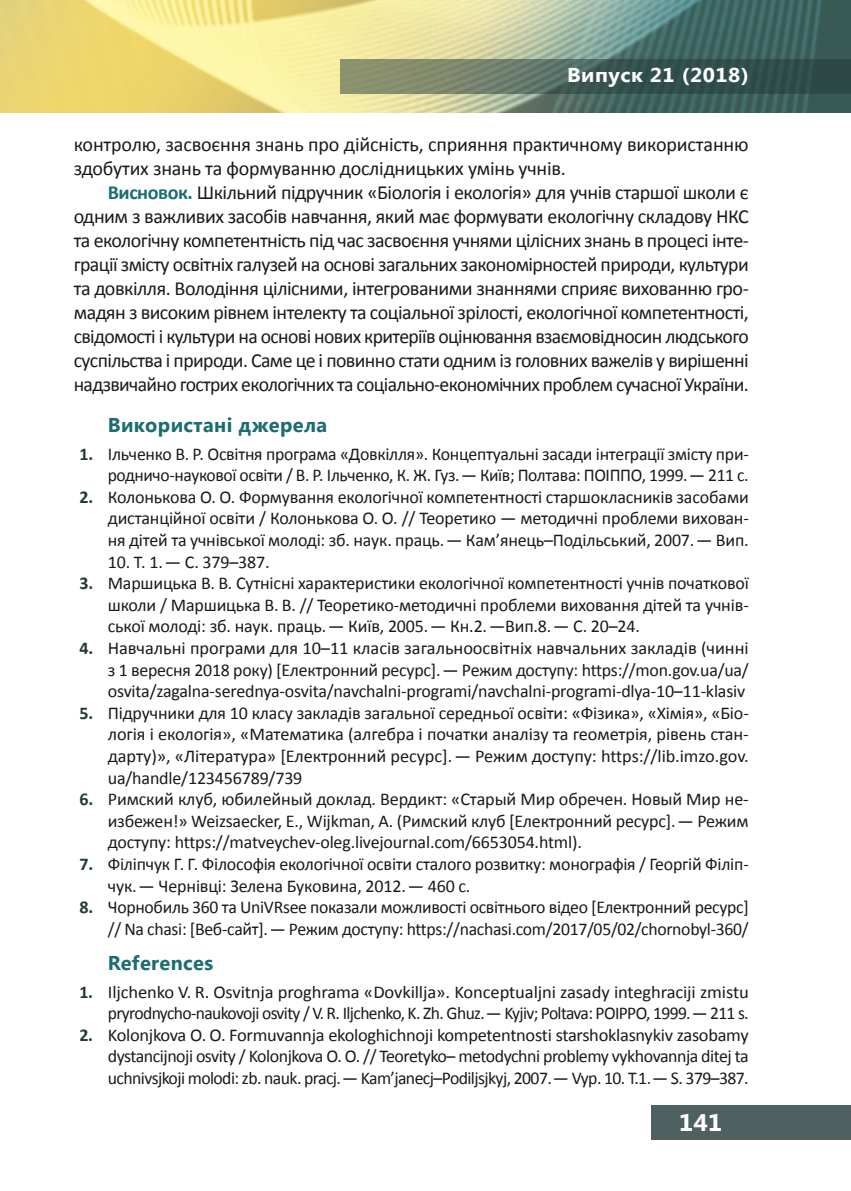
<style>
.page{position:relative;width:851px;height:1191px;background:#fff}
.page>*{position:absolute;margin:0;border:0;box-sizing:border-box;transform-origin:0 0}
.t1{font:700 24px "Segoe UI";color:#fff;scale:1.05 1}
.Main{font:20px/24px "Calibri";letter-spacing:-.01em;color:#1a1a18}
.Літ_Заг{font:700 20px "Segoe UI";letter-spacing:.02em;color:#1b6d72}
.t2{font:700 20px "Segoe UI";letter-spacing:.025em;color:#fff;scale:1.06 1}
.t3{font:18px/21.6px "Calibri";letter-spacing:-.015em;color:#1a1a18;text-align:justify}
.s1{font-weight:700;color:#1b6d72}
.s2{font-weight:700;color:#223938}
</style>
<div class="page">
<img style="left:0;top:0;width:850px;height:113px">
<svg style="left:340px;top:60px;width:510px;height:34px;background:#52675b"></svg>
<div style="left:651px;top:1106px;width:199px;height:34px;background:#4e605f"></div>
<p class="t2" style="left:567px;top:61px;width:173px">Випуск 21 (2018)</p>
<p class="Main" style="left:74px;top:132px;width:676px">контролю, засвоєння знань про дійсність, сприяння практичному використанню здобутих знань та формуванню дослідницьких умінь учнів.</p>
<p class="Main" style="left:74px;top:180px;width:676px;text-align:justify;text-indent:34px"><span class="s1">Висновок.</span> Шкільний підручник «Біологія і екологія» для учнів старшої школи є одним з важливих засобів навчання, який має формувати екологічну складову НКС та екологічну компетентність під час засвоєння учнями цілісних знань в процесі інте&shy;грації змісту освітніх галузей на основі загальних закономірностей природи, культури та довкілля. Володіння цілісними, інтегрованими знаннями сприяє вихованню гро&shy;мадян з високим рівнем інтелекту та соціальної зрілості, екологічної компетентності, свідомості і культури на основі нових критеріїв оцінювання взаємовідносин людського суспільства і природи. Саме це і повинно стати одним із головних важелів у вирішенні надзвичайно гострих екологічних та соціально-економічних проблем сучасної України.</p>
<p class="Літ_Заг" style="left:108px;top:411px;width:221px">Використані джерела</p>
<p class="t3" style="left:79px;top:443px;width:670px;text-align:right"><span class="s2">1.</span> Ільченко В. Р. Освітня програма «Довкілля». Концептуальні засади інтеграції змісту при&shy;родничо-наукової освіти / В. Р. Ільченко, К. Ж. Гуз. — Київ; Полтава: ПОІППО, 1999. — 211 с.</p>
<p class="t3" style="left:108px;top:486px;width:642px;text-indent:-28px"><span class="s2">2.</span> Колонькова О. О. Формування екологічної компетентності старшокласників засобами дистанційної освіти / Колонькова О. О. // Теоретико — методичні проблеми вихован&shy;ня дітей та учнівської молоді: зб. наук. праць. — Кам’янець–Подільський, 2007. — Вип.</p>
<p class="t3" style="left:108px;top:551px;width:163px">10. Т. 1. — С. 379–387.</p>
<p class="t3" style="left:108px;top:572px;width:642px;text-indent:-28px"><span class="s2">3.</span> Маршицька В. В. Сутнісні характеристики екологічної компетентності учнів початкової школи / Маршицька В. В. // Теоретико-методичні проблеми виховання дітей та учнів&shy;ської молоді: зб. наук. праць. — Київ, 2005. — Кн.2. —Вип.8. — С. 20–24.</p>
<p class="t3" style="left:108px;top:637px;width:642px;text-indent:-28px"><span class="s2">4.</span> Навчальні програми для 10–11 класів загальноосвітніх навчальних закладів (чинні з 1 вересня 2018 року) [Електронний ресурс]. — Режим доступу: https://mon.gov.ua/ua/ osvita/zagalna-serednya-osvita/navchalni-programi/navchalni-programi-dlya‑10–11-klasiv</p>
<p class="t3" style="left:108px;top:702px;width:642px;text-indent:-28px"><span class="s2">5.</span> Підручники для 10 класу закладів загальної середньої освіти: «Фізика», «Хімія», «Біо&shy;логія і екологія», «Математика (алгебра і початки аналізу та геометрія, рівень стан&shy;дарту)», «Література» [Електронний ресурс]. — Режим доступу: https://lib.imzo.gov. ua/handle/123456789/739</p>
<p class="t3" style="left:108px;top:788px;width:642px;text-indent:-28px"><span class="s2">6.</span> Римский клуб, юбилейный доклад. Вердикт: «Старый Мир обречен. Новый Мир не&shy;избежен!» Weizsaecker, E., Wijkman, A. (Римский клуб [Електронний ресурс]. — Режим доступу: https://matveychev-oleg.livejournal.com/6653054.html).</p>
<p class="t3" style="left:108px;top:853px;width:642px;text-indent:-28px"><span class="s2">7.</span> Філіпчук Г. Г. Філософія екологічної освіти сталого розвитку: монографія / Георгій Філіп&shy;чук. — Чернівці: Зелена Буковина, 2012. — 460 с.</p>
<p class="t3" style="left:79px;top:896px;width:670px;text-align:right"><span class="s2">8.</span> Чорнобиль 360 та UniVRsee показали можливості освітнього відео [Електронний ресурс] // Na chasi: [Веб-сайт]. — Режим доступу: https://nachasi.com/2017/05/02/chornobyl‑360/</p>
<p class="Літ_Заг" style="left:108px;top:949px;width:107px">References</p>
<p class="t3" style="left:79px;top:980px;width:670px;text-align:right"><span class="s2">1.</span> Iljchenko V. R. Osvitnja proghrama «Dovkillja». Konceptualjni zasady integhraciji zmistu pryrodnycho-naukovoji osvity / V. R. Iljchenko, K. Zh. Ghuz. — Kyjiv; Poltava: POIPPO, 1999. — 211 s.</p>
<p class="t3" style="left:108px;top:1024px;width:642px;text-indent:-28px"><span class="s2">2.</span> Kolonjkova O. O. Formuvannja ekologhichnoji kompetentnosti starshoklasnykiv zasobamy dystancijnoji osvity / Kolonjkova O. O. // Teoretyko– metodychni problemy vykhovannja ditej ta uchnivsjkoji molodi: zb. nauk. pracj. — Kam’janecj–Podiljsjkyj, 2007. — Vyp. 10. T.1. — S. 379–387.</p>
<h1 class="t1" style="left:678px;top:1105px;width:43px">141</h1>
</div>
